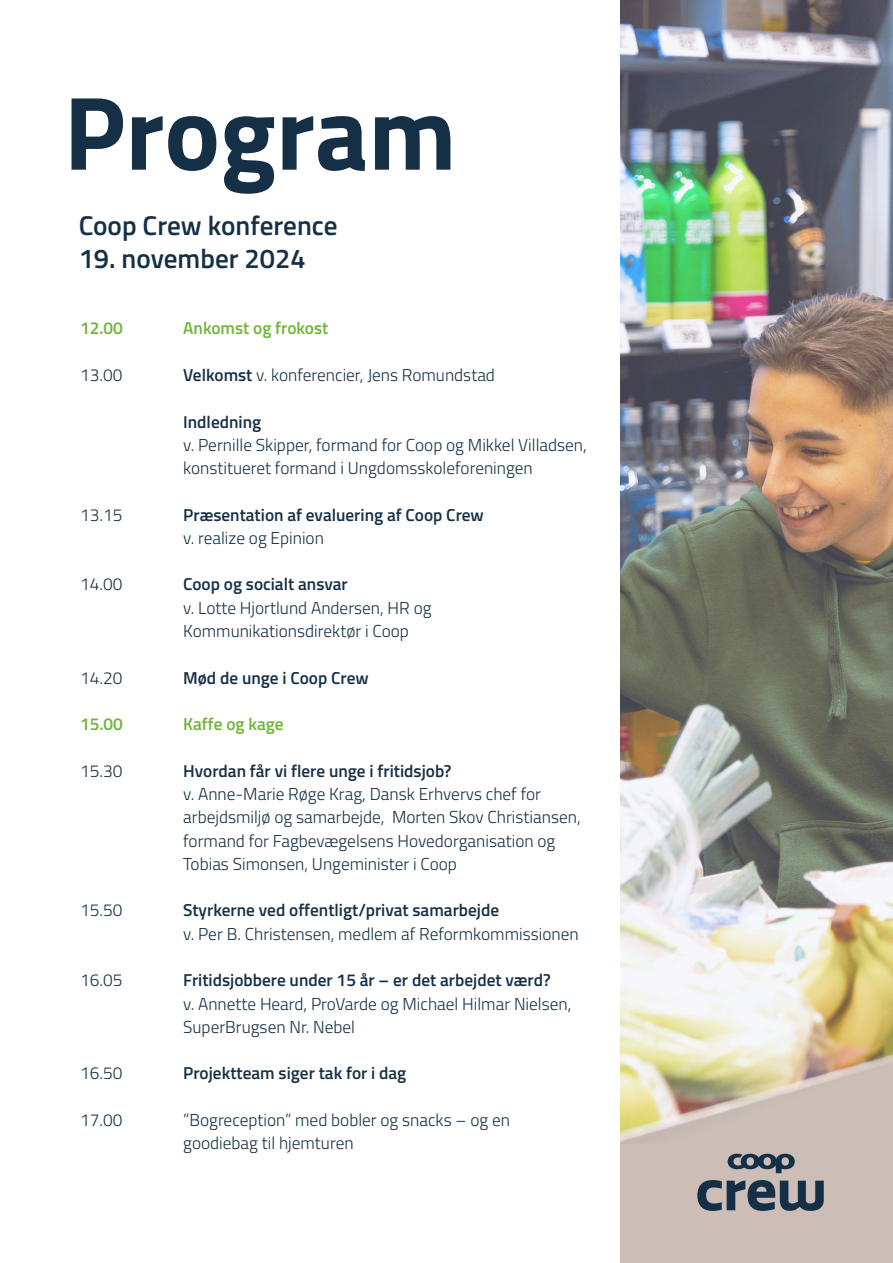
<style>
.page{position:relative;width:893px;height:1263px;background:#fff}
.page>*{position:absolute;margin:0;border:0;box-sizing:border-box;transform-origin:0 0}
.t1{font:700 104.7px "Titillium Web";color:#153046}
.t2{font:600 27.15px "Titillium Web";color:#153046}
.t3{font:300 17.25px/23.2px "Titillium Web";color:#153046}
.t4{font:600 17.25px "Titillium Web";color:#153046}
.t5{font:600 17.25px "Titillium Web";color:#6fb538}
.s1{font-weight:600}
</style>
<div class="page">
<div style="left:621px;top:0;width:272px;height:1263px;background:#ccbeb7"></div>
<img style="left:621px;top:0;width:272px;height:1144px">
<svg style="left:728px;top:1154px;width:67px;height:19px"></svg>
<svg style="left:697px;top:1180px;width:127px;height:31px"></svg>
<h1 class="t1" style="left:64px;top:53px;width:394px">Program</h1>
<h2 class="t2" style="left:79px;top:205px;width:260px">Coop Crew konference</h2>
<h2 class="t2" style="left:79px;top:238px;width:228px">19. november 2024</h2>
<p class="t5" style="left:80px;top:315px;width:44px">12.00</p>
<p class="t5" style="left:183px;top:315px;width:147px">Ankomst og frokost</p>
<p class="t3" style="left:80px;top:362px;width:44px">13.00</p>
<p class="t3" style="left:183px;top:362px;width:313px"><span class="s1">Velkomst</span> v. konferencier, Jens Romundstad</p>
<p class="t4" style="left:183px;top:408px;width:80px">Indledning</p>
<p class="t3" style="left:183px;top:432px;width:405px">v. Pernille Skipper, formand for Coop og Mikkel Villadsen, konstitueret formand i Ungdomsskoleforeningen</p>
<p class="t3" style="left:80px;top:502px;width:44px">13.15</p>
<p class="t4" style="left:183px;top:502px;width:302px">Præsentation af evaluering af Coop Crew</p>
<p class="t3" style="left:183px;top:525px;width:142px">v. realize og Epinion</p>
<p class="t3" style="left:80px;top:572px;width:44px">14.00</p>
<p class="t4" style="left:183px;top:571px;width:166px">Coop og socialt ansvar</p>
<p class="t3" style="left:183px;top:595px;width:250px">v. Lotte Hjortlund Andersen, HR og<br>Kommunikationsdirektør i Coop</p>
<p class="t3" style="left:80px;top:665px;width:44px">14.20</p>
<p class="t4" style="left:183px;top:665px;width:187px">Mød de unge i Coop Crew</p>
<p class="t5" style="left:80px;top:711px;width:44px">15.00</p>
<p class="t5" style="left:183px;top:711px;width:102px">Kaffe og kage</p>
<p class="t3" style="left:80px;top:758px;width:44px">15.30</p>
<p class="t4" style="left:183px;top:758px;width:270px">Hvordan får vi flere unge i fritidsjob?</p>
<p class="t3" style="left:183px;top:781px;width:399px">v. Anne-Marie Røge Krag, Dansk Erhvervs chef for arbejdsmiljø og samarbejde, Morten Skov Christiansen, formand for Fagbevægelsens Hovedorganisation og Tobias Simonsen, Ungeminister i Coop</p>
<p class="t3" style="left:80px;top:898px;width:44px">15.50</p>
<p class="t4" style="left:183px;top:897px;width:318px">Styrkerne ved offentligt/privat samarbejde</p>
<p class="t3" style="left:183px;top:921px;width:397px">v. Per B. Christensen, medlem af Reformkommissionen</p>
<p class="t3" style="left:80px;top:968px;width:44px">16.05</p>
<p class="t4" style="left:183px;top:967px;width:369px">Fritidsjobbere under 15 år – er det arbejdet værd?</p>
<p class="t3" style="left:183px;top:991px;width:390px">v. Annette Heard, ProVarde og Michael Hilmar Nielsen,<br>SuperBrugsen Nr. Nebel</p>
<p class="t3" style="left:80px;top:1061px;width:44px">16.50</p>
<p class="t4" style="left:183px;top:1060px;width:225px">Projektteam siger tak for i dag</p>
<p class="t3" style="left:80px;top:1107px;width:44px">17.00</p>
<p class="t3" style="left:183px;top:1107px;width:328px">”Bogreception” med bobler og snacks – og en goodiebag til hjemturen</p>
</div>
